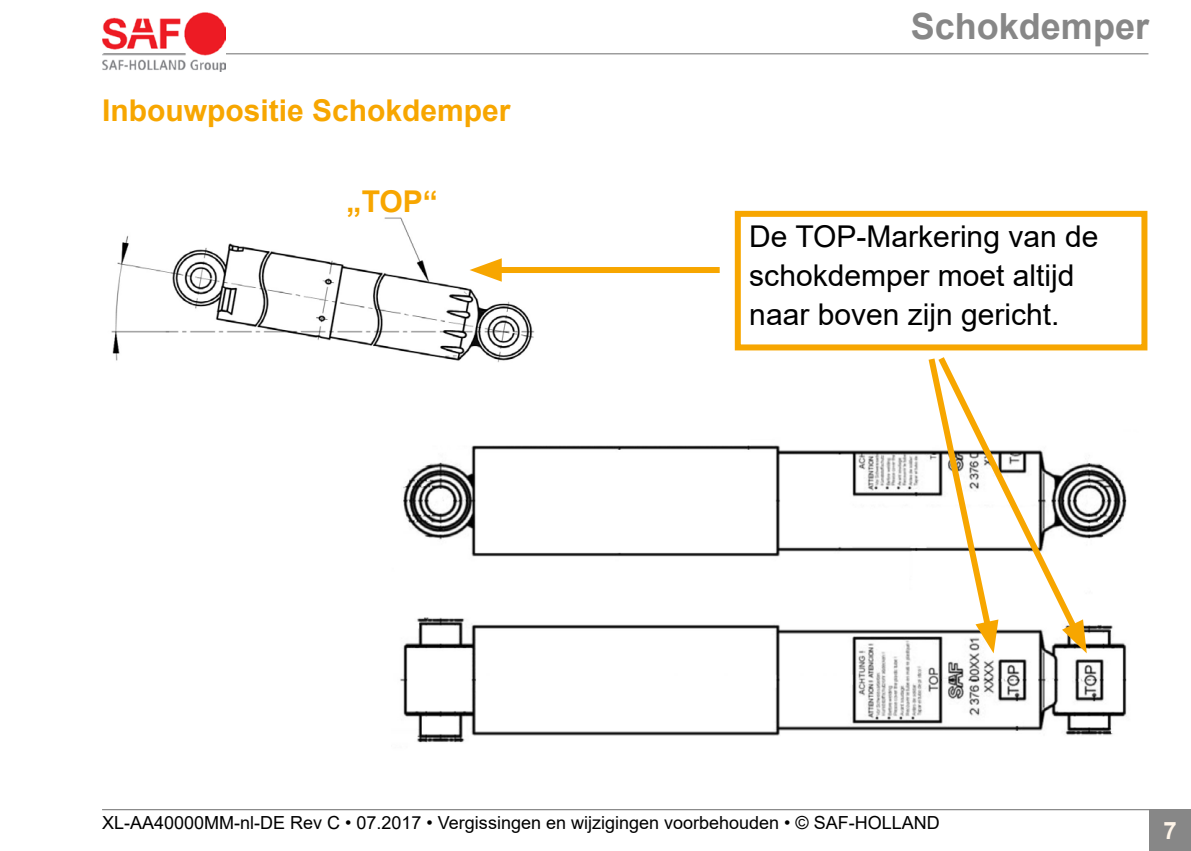
<style>
.page{position:relative;width:1191px;height:851px;background:#fff}
.page>*{position:absolute;margin:0;border:0;box-sizing:border-box;transform-origin:0 0}
.Ueberschrift_1_recht{font:700 36px "Arial";color:#878787}
.t1{font:30px/39px "Arial";color:#000}
.Ueberschrift_Orange{font:700 30px "Arial";color:#f7a600}
.t2{font:700 24px "Arial";color:#fff5e9}
.t3{font:18px "Arial";color:#000}
</style>
<div class="page">
<hr style="left:225px;top:53px;width:923px;height:1px;background:#878787">
<img style="left:102px;top:13px;width:123px;height:58px">
<hr style="left:103px;top:53px;width:83px;height:1px;background:#878787">
<hr style="left:102px;top:808px;width:1089px;height:2px;background:#878787">
<div style="left:1149px;top:808px;width:42px;height:42px;background:#878787"></div>
<img style="left:111px;top:217px;width:424px;height:145px">
<img style="left:400px;top:445px;width:727px;height:298px">
<div style="left:735px;top:211px;width:412px;height:139px;border:6px solid #f7a600"></div>
<div style="left:490px;top:267px;width:229px;height:6px;background:#f7a600"></div>
<svg style="left:469px;top:258px;width:33px;height:24px"></svg>
<svg style="left:924px;top:358px;width:74px;height:295px"></svg>
<svg style="left:933px;top:350px;width:152px;height:292px"></svg>
<svg style="left:1062px;top:619px;width:24px;height:34px"></svg>
<p class="Ueberschrift_Orange" style="left:102px;top:89px;width:410px">Inbouwpositie Schokdemper</p>
<p class="Ueberschrift_Orange" style="left:347px;top:180px;width:93px">„TOP“</p>
<p class="Ueberschrift_1_recht" style="left:911px;top:1px;width:240px">Schokdemper</p>
<p class="t1" style="left:749px;top:217px;width:351px">De TOP-Markering van de schokdemper moet altijd naar boven zijn gericht.</p>
<p class="t3" style="left:102px;top:810px;width:839px">XL-AA40000MM-nl-DE Rev C • 07.2017 • Vergissingen en wijzigingen voorbehouden • © SAF-HOLLAND</p>
<h3 class="t2" style="left:1163px;top:813px;width:15px">7</h3>
</div>
